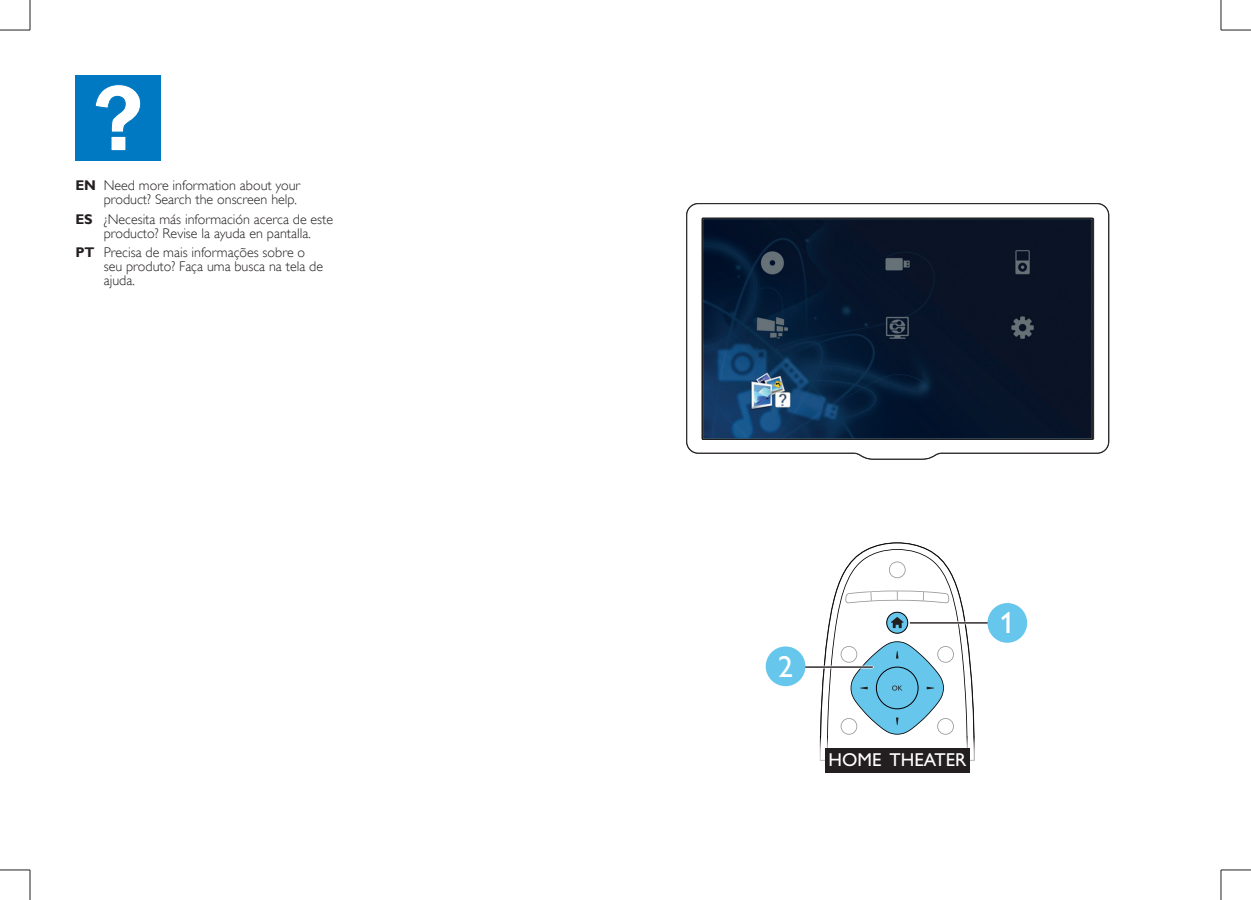
<style>
.page{position:relative;width:1251px;height:900px;background:#fff}
.page>*{position:absolute;margin:0;border:0;box-sizing:border-box;transform-origin:0 0}
.t1{font:30px "Gill Sans Alt One WGL";color:#fff}
.t2{font:18.6px "Gill Sans Std";color:#fff}
.t3{font:14px/14px "Gill Sans Alt One WGL Light";color:#231f20;text-align:right}
.s1{font-family:"Gill Sans Alt One WGL";font-weight:700}
</style>
<div class="page">
<svg style="left:686px;top:203px;width:423px;height:256px"></svg>
<img style="left:703px;top:219px;width:388px;height:219px">
<div style="left:701px;top:217px;width:392px;height:223px;border:1px solid #231f20"></div>
<img style="left:974px;top:735px;width:1px;height:26px">
<div style="left:825px;top:747px;width:145px;height:25px;background:#231f20"></div>
<svg style="left:819px;top:542px;width:155px;height:219px"></svg>
<hr style="left:910px;top:621px;width:78px;height:3px;background:#fff">
<hr style="left:910px;top:622px;width:78px;height:1px;background:#231f20">
<hr style="left:794px;top:665px;width:78px;height:3px;background:#fff">
<hr style="left:794px;top:666px;width:78px;height:1px;background:#231f20">
<div style="left:987px;top:602px;width:40px;height:40px;background:#66c6eb;border-radius:50%"></div>
<div style="left:765px;top:646px;width:40px;height:39px;background:#66c6eb;border-radius:50%"></div>
<div style="left:75px;top:76px;width:85px;height:85px;background:#0079c2"></div>
<svg style="left:95px;top:84px;width:46px;height:67px"></svg>
<hr style="left:0;top:30px;width:30px;height:1px;background:#231f20">
<hr style="left:1221px;top:30px;width:30px;height:1px;background:#231f20">
<hr style="left:0;top:869px;width:30px;height:1px;background:#231f20">
<hr style="left:1221px;top:869px;width:30px;height:1px;background:#231f20">
<hr style="left:30px;top:0;width:1px;height:30px;background:#231f20">
<hr style="left:30px;top:869px;width:1px;height:30px;background:#231f20">
<hr style="left:1220px;top:0;width:1px;height:30px;background:#231f20">
<hr style="left:1220px;top:869px;width:1px;height:30px;background:#231f20">
<p class="t3" style="left:75px;top:178px;width:226px"><span class="s1">EN</span> Need more information about your product? Search the onscreen help.</p>
<p class="t3" style="left:75px;top:212px;width:259px;text-align:center"><span class="s1">ES</span> ¿Necesita más información acerca de este producto? Revise la ayuda en pantalla.</p>
<p class="t3" style="left:104px;top:245px;width:221px;text-align:left;text-indent:-28px"><span class="s1">PT</span> Precisa de mais informações sobre o seu produto? Faça uma busca na tela de ajuda.</p>
<h1 class="t1" style="left:778px;top:648px;width:16px">2</h1>
<h1 class="t1" style="left:999px;top:605px;width:16px">1</h1>
<h2 class="t2" style="left:828px;top:748px;width:139px">HOME THEATER</h2>
<h2 class="t2" style="left:882px;top:748px;width:24px">TV</h2>
</div>
